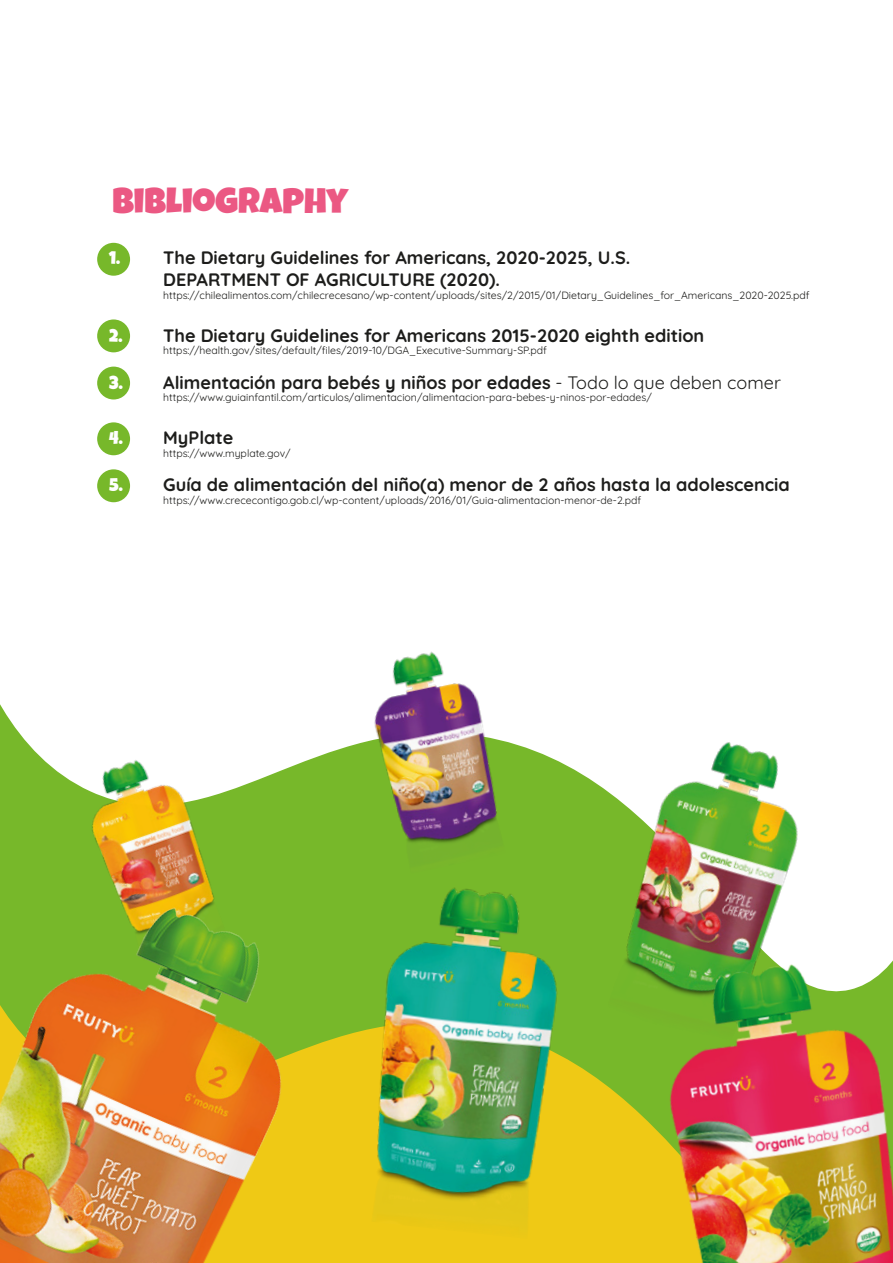
<style>
.page{position:relative;width:893px;height:1263px;background:#fff}
.page>*{position:absolute;margin:0;border:0;box-sizing:border-box;transform-origin:0 0}
.t1{font:36px "Luckiest Guy";color:#eb5883}
.t2{font:300 18px/21.6px "Quicksand";color:#1d1d1b}
.t3{font:300 10.5px "Quicksand";color:#1d1d1b}
.s1{font-family:"Luckiest Guy";font-weight:400;color:#fff}
</style>
<div class="page">
<div style="left:97px;top:243px;width:33px;height:33px;background:#77b82a;border-radius:50%"></div>
<div style="left:97px;top:319px;width:33px;height:33px;background:#77b82a;border-radius:50%"></div>
<div style="left:97px;top:367px;width:33px;height:32px;background:#77b82a;border-radius:50%"></div>
<div style="left:97px;top:422px;width:33px;height:33px;background:#77b82a;border-radius:50%"></div>
<div style="left:97px;top:469px;width:33px;height:33px;background:#77b82a;border-radius:50%"></div>
<svg style="left:0;top:704px;width:578px;height:167px;fill:#77b82a"></svg>
<svg style="left:352px;top:1059px;width:278px;height:204px;background:#e4c716"></svg>
<img style="left:352px;top:871px;width:231px;height:370px">
<img style="left:64px;top:742px;width:174px;height:112px">
<img style="left:578px;top:742px;width:220px;height:317px">
<img style="left:0;top:854px;width:352px;height:409px">
<img style="left:350px;top:651px;width:170px;height:226px">
<img style="left:630px;top:941px;width:263px;height:322px">
<h1 class="t1" style="left:113px;top:177px;width:237px">BIBLIOGRAPHY</h1>
<h2 class="t2" style="left:163px;top:245px;width:468px;text-indent:-54px"><span class="s1">1.</span> The Dietary Guidelines for Americans, 2020-2025, U.S.<br>DEPARTMENT OF AGRICULTURE (2020).</h2>
<p class="t3" style="left:163px;top:287px;width:648px">https://chilealimentos.com/chilecrecesano/wp-content/uploads/sites/2/2015/01/Dietary_Guidelines_for_Americans_2020-2025.pdf</p>
<h2 class="t2" style="left:109px;top:323px;width:597px"><span class="s1">2.</span> The Dietary Guidelines for Americans 2015-2020 eighth edition</h2>
<p class="t3" style="left:163px;top:342px;width:385px">https://health.gov/sites/default/files/2019-10/DGA_Executive-Summary-SP.pdf</p>
<h2 class="t2" style="left:109px;top:370px;width:673px"><span class="s1">3.</span> Alimentación para bebés y niños por edades - Todo lo que deben comer</h2>
<p class="t3" style="left:163px;top:389px;width:490px">https://www.guiainfantil.com/articulos/alimentacion/alimentacion-para-bebes-y-ninos-por-edades/</p>
<h2 class="t2" style="left:109px;top:425px;width:126px"><span class="s1">4.</span> MyPlate</h2>
<p class="t3" style="left:163px;top:445px;width:129px">https://www.myplate.gov/</p>
<h2 class="t2" style="left:109px;top:472px;width:682px"><span class="s1">5.</span> Guía de alimentación del niño(a) menor de 2 años hasta la adolescencia</h2>
<p class="t3" style="left:163px;top:492px;width:479px">https://www.crececontigo.gob.cl/wp-content/uploads/2016/01/Guia-alimentacion-menor-de-2.pdf</p>
</div>
